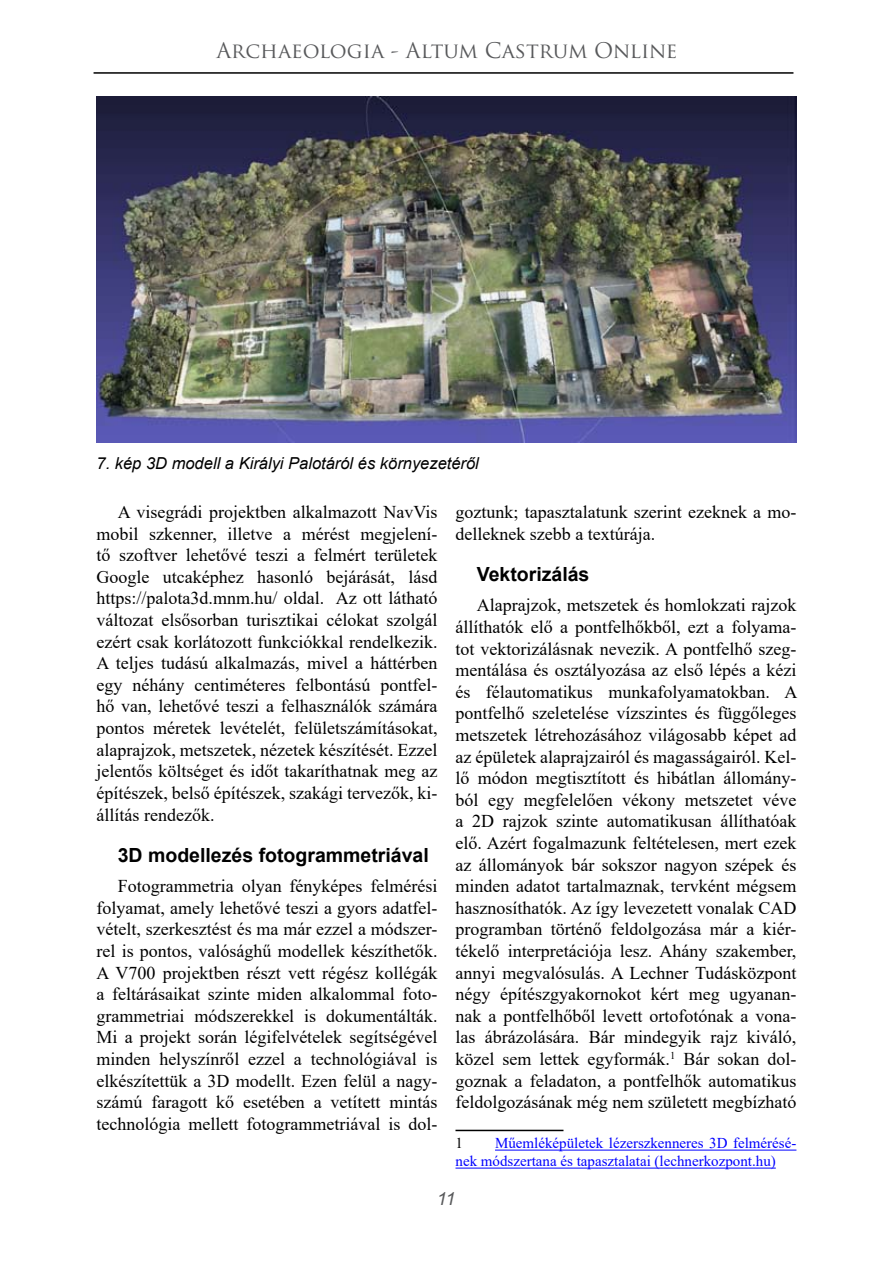
<style>
.page{position:relative;width:893px;height:1263px;background:#fff}
.page>*{position:absolute;margin:0;border:0;box-sizing:border-box;transform-origin:0 0}
.t1{font:21px "Trajan Pro";color:#58595b}
.t2{font:700 19.5px "Arial";color:#000}
.t3{font:18px/21.6px "Times New Roman";color:#000;text-align:justify}
.t4{font:italic 18px "Arial";color:#58595b}
.t5{font:italic 16.5px "Arial";color:#000}
.t6{font:15px/18px "Times New Roman";color:#00f}
.t7{font:15px "Times New Roman";color:#000}
</style>
<div class="page">
<hr style="left:94px;top:72px;width:699px;height:2px;background:#000">
<hr style="left:455px;top:1130px;width:108px;height:1px;background:#000">
<hr style="left:495px;top:1150px;width:301px;height:1px;background:#00f">
<hr style="left:455px;top:1168px;width:321px;height:1px;background:#00f">
<img style="left:97px;top:97px;width:699px;height:345px">
<p class="t1" style="left:216px;top:37px;width:463px">Archaeologia - Altum Castrum Online</p>
<p class="t5" style="left:97px;top:453px;width:384px">7. kép 3D modell a Királyi Palotáról és környezetéről</p>
<p class="t3" style="left:97px;top:501px;width:342px;text-indent:21px">A visegrádi projektben alkalmazott NavVis mobil szkenner, illetve a mérést megjelení&shy;tő szoftver lehetővé teszi a felmért területek Google utcaképhez hasonló bejárását, lásd https://palota3d.mnm.hu/ oldal. Az ott látható változat elsősorban turisztikai célokat szolgál ezért csak korlátozott funkciókkal rendelkezik.<br>A teljes tudású alkalmazás, mivel a háttérben egy néhány centiméteres felbontású pontfel&shy;hő van, lehetővé teszi a felhasználók számára pontos méretek levételét, felületszámításokat, alaprajzok, metszetek, nézetek készítését. Ezzel jelentős költséget és időt takaríthatnak meg az építészek, belső építészek, szakági tervezők, ki&shy;állítás rendezők.</p>
<p class="t2" style="left:118px;top:841px;width:313px">3D modellezés fotogrammetriával</p>
<p class="t3" style="left:97px;top:875px;width:342px;text-indent:21px">Fotogrammetria olyan fényképes felmérési folyamat, amely lehetővé teszi a gyors adatfel&shy;vételt, szerkesztést és ma már ezzel a módszer&shy;rel is pontos, valósághű modellek készíthetők.<br>A V700 projektben részt vett régész kollégák a feltárásaikat szinte miden alkalommal foto&shy;grammetriai módszerekkel is dokumentálták.<br>Mi a projekt során légifelvételek segítségével minden helyszínről ezzel a technológiával is elkészítettük a 3D modellt. Ezen felül a nagy&shy;számú faragott kő esetében a vetített mintás technológia mellett fotogrammetriával is dol-</p>
<p class="t3" style="left:455px;top:501px;width:342px">goztunk; tapasztalatunk szerint ezeknek a mo&shy;delleknek szebb a textúrája.</p>
<p class="t2" style="left:477px;top:560px;width:114px">Vektorizálás</p>
<p class="t3" style="left:455px;top:594px;width:343px;text-indent:21px">Alaprajzok, metszetek és homlokzati rajzok állíthatók elő a pontfelhőkből, ezt a folyama&shy;tot vektorizálásnak nevezik. A pontfelhő szeg&shy;mentálása és osztályozása az első lépés a kézi és félautomatikus munkafolyamatokban. A pontfelhő szeletelése vízszintes és függőleges metszetek létrehozásához világosabb képet ad az épületek alaprajzairól és magasságairól. Kel&shy;lő módon megtisztított és hibátlan állomány&shy;ból egy megfelelően vékony metszetet véve a 2D rajzok szinte automatikusan állíthatóak elő. Azért fogalmazunk feltételesen, mert ezek az állományok bár sokszor nagyon szépek és minden adatot tartalmaznak, tervként mégsem hasznosíthatók. Az így levezetett vonalak CAD programban történő feldolgozása már a kiér&shy;tékelő interpretációja lesz. Ahány szakember, annyi megvalósulás. A Lechner Tudásközpont négy építészgyakornokot kért meg ugyanan&shy;nak a pontfelhőből levett ortofotónak a vona&shy;las ábrázolására. Bár mindegyik rajz kiváló, közel sem lettek egyformák.<sup>1</sup> Bár sokan dol&shy;goznak a feladaton, a pontfelhők automatikus feldolgozásának még nem született megbízható</p>
<p class="t7" style="left:455px;top:1133px;width:9px">1</p>
<p class="t6" style="left:455px;top:1134px;width:342px;text-indent:40px">Műemléképületek lézerszkenneres 3D felmérésé&shy;nek módszertana és tapasztalatai (lechnerkozpont.hu)</p>
<p class="t4" style="left:437px;top:1187px;width:20px">11</p>
</div>
